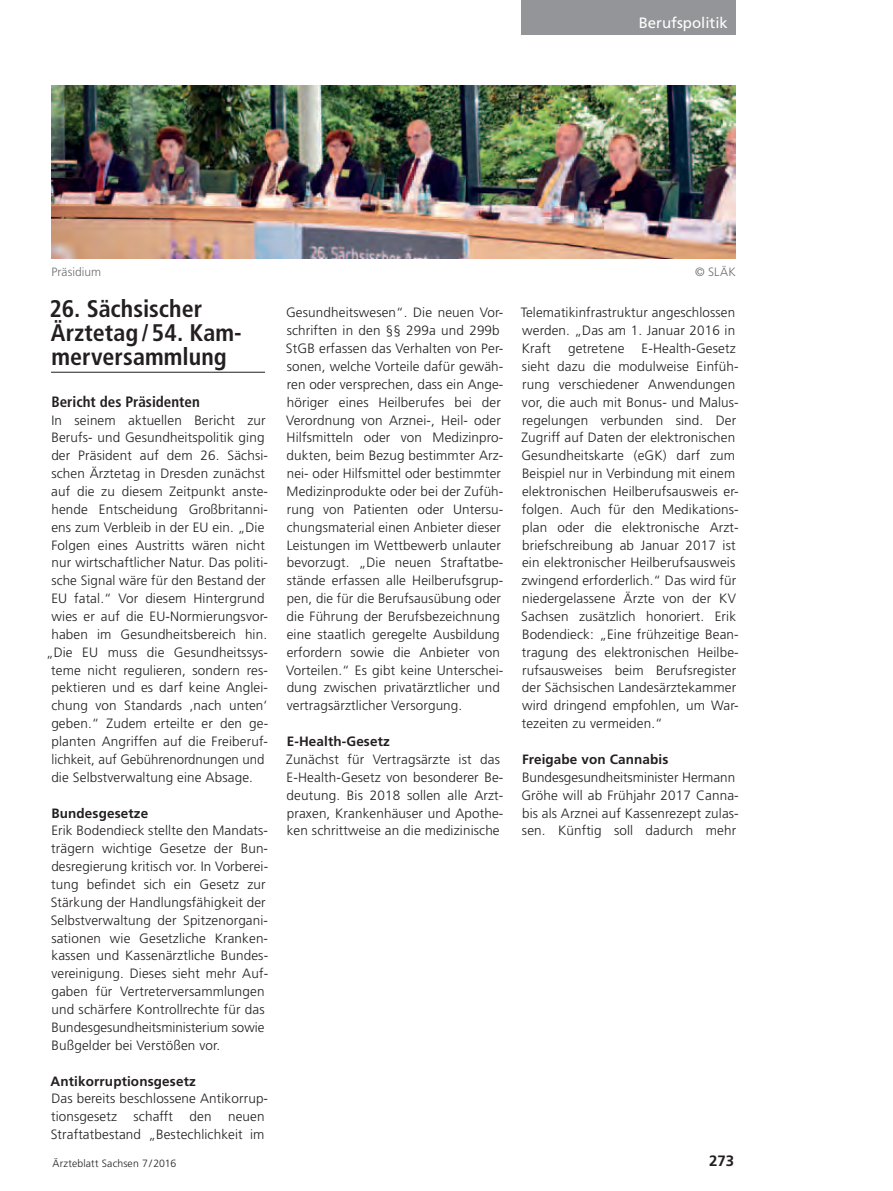
<style>
.page{position:relative;width:893px;height:1191px;background:#fff}
.page>*{position:absolute;margin:0;border:0;box-sizing:border-box;transform-origin:0 0}
.Überschrift{font:700 condensed 24px/24px "Frutiger";color:#231f20}
.Zwischenüberschrift{font:700 condensed 15px "Frutiger";color:#231f20}
.t1{font:15px "Frutiger";color:#fff}
.t2{font:700 15px "Frutiger";color:#231f20}
.Text_allgemein{font:300 13.5px/17.9px "Frutiger";letter-spacing:.01em;color:#231f20}
.Text_allgemein-2{font:700 13.5px "Frutiger";letter-spacing:.01em;color:#231f20}
.Bildunterschrift{font:300 12px "Frutiger";letter-spacing:.005em;color:#6c6d70}
.t3{font:300 10.5px "Frutiger";letter-spacing:.015em;color:#231f20}
</style>
<div class="page">
<div style="left:522px;top:0;width:214px;height:34px;background:#939598"></div>
<hr style="left:51px;top:372px;width:214px;height:1px;background:#231f20">
<img style="left:51px;top:85px;width:685px;height:173px">
<p class="t1" style="left:639px;top:14px;width:91px">Berufspolitik</p>
<p class="Bildunterschrift" style="left:51px;top:265px;width:51px">Präsidium</p>
<p class="Bildunterschrift" style="left:695px;top:265px;width:42px">© SLÄK</p>
<p class="Überschrift" style="left:50px;top:297px;width:194px">26. Sächsischer<br>Ärztetag / 54. Kam&shy;merversammlung</p>
<p class="Zwischenüberschrift" style="left:51px;top:392px;width:150px">Bericht des Präsidenten</p>
<p class="Text_allgemein" style="left:51px;top:411px;width:216px">In seinem aktuellen Bericht zur</p>
<p class="Text_allgemein" style="left:51px;top:429px;width:215px">Berufs- und Gesundheitspolitik ging</p>
<p class="Text_allgemein" style="left:51px;top:446px;width:218px">der Präsident auf dem 26. Sächsi-</p>
<p class="Text_allgemein" style="left:51px;top:464px;width:215px">schen Ärztetag in Dresden zunächst</p>
<p class="Text_allgemein" style="left:51px;top:482px;width:218px">auf die zu diesem Zeitpunkt anste-</p>
<p class="Text_allgemein" style="left:51px;top:500px;width:218px">hende Entscheidung Großbritanni-</p>
<p class="Text_allgemein" style="left:51px;top:518px;width:214px">ens zum Verbleib in der EU ein. „Die</p>
<p class="Text_allgemein" style="left:51px;top:536px;width:215px">Folgen eines Austritts wären nicht</p>
<p class="Text_allgemein" style="left:51px;top:554px;width:218px">nur wirtschaftlicher Natur. Das politi-</p>
<p class="Text_allgemein" style="left:51px;top:571px;width:216px">sche Signal wäre für den Bestand der</p>
<p class="Text_allgemein" style="left:51px;top:589px;width:215px">EU fatal.“ Vor diesem Hintergrund</p>
<p class="Text_allgemein" style="left:52px;top:607px;width:218px">wies er auf die EU-Normierungsvor-</p>
<p class="Text_allgemein" style="left:51px;top:625px;width:217px">haben im Gesundheitsbereich hin.</p>
<p class="Text_allgemein" style="left:46px;top:643px;width:224px">„Die EU muss die Gesundheitssys-</p>
<p class="Text_allgemein" style="left:51px;top:661px;width:218px">teme nicht regulieren, sondern res-</p>
<p class="Text_allgemein" style="left:52px;top:679px;width:218px">pektieren und es darf keine Anglei-</p>
<p class="Text_allgemein" style="left:51px;top:696px;width:217px">chung von Standards ‚nach unten‘</p>
<p class="Text_allgemein" style="left:51px;top:714px;width:216px">geben.“ Zudem erteilte er den ge--</p>
<p class="Text_allgemein" style="left:52px;top:732px;width:218px">planten Angriffen auf die Freiberuf-</p>
<p class="Text_allgemein" style="left:52px;top:750px;width:214px">lichkeit, auf Gebührenordnungen und</p>
<p class="Text_allgemein" style="left:51px;top:768px;width:203px">die Selbstverwaltung eine Absage.</p>
<p class="Text_allgemein-2" style="left:51px;top:805px;width:98px">Bundesgesetze</p>
<p class="Text_allgemein" style="left:51px;top:821px;width:219px">Erik Bodendieck stellte den Mandats&shy;trägern wichtige Gesetze der Bun&shy;desregierung kritisch vor. In Vorberei&shy;tung befindet sich ein Gesetz zur Stärkung der Handlungsfähigkeit der Selbstverwaltung der Spitzenorgani&shy;sationen wie Gesetzliche Kranken&shy;kassen und Kassenärztliche Bundes&shy;vereinigung. Dieses sieht mehr Auf&shy;gaben für Vertreterversammlungen und schärfere Kontrollrechte für das Bundesgesundheitsministerium sowie Bußgelder bei Verstößen vor.</p>
<p class="Text_allgemein-2" style="left:51px;top:1072px;width:147px">Antikorruptionsgesetz</p>
<p class="Text_allgemein" style="left:51px;top:1089px;width:219px">Das bereits beschlossene Antikorrup&shy;tionsgesetz schafft den neuen<br>Straftatbestand „Bestechlichkeit im</p>
<p class="Text_allgemein" style="left:286px;top:304px;width:219px">Gesundheitswesen“. Die neuen Vor&shy;schriften in den §§ 299a und 299b StGB erfassen das Verhalten von Per&shy;sonen, welche Vorteile dafür gewäh&shy;ren oder versprechen, dass ein Ange&shy;höriger eines Heilberufes bei der Verordnung von Arznei-, Heil- oder Hilfsmitteln oder von Medizinpro&shy;dukten, beim Bezug bestimmter Arz&shy;nei- oder Hilfsmittel oder bestimmter Medizinprodukte oder bei der Zufüh&shy;rung von Patienten oder Untersu&shy;chungsmaterial einen Anbieter dieser Leistungen im Wettbewerb unlauter bevorzugt. „Die neuen Straftatbe&shy;stände erfassen alle Heilberufsgrup&shy;pen, die für die Berufsausübung oder die Führung der Berufsbezeichnung eine staatlich geregelte Ausbildung erfordern sowie die Anbieter von Vorteilen.“ Es gibt keine Unterschei&shy;dung zwischen privatärztlicher und vertragsärztlicher Versorgung.</p>
<p class="Text_allgemein-2" style="left:287px;top:733px;width:105px">E-Health-Gesetz</p>
<p class="Text_allgemein" style="left:286px;top:750px;width:219px">Zunächst für Vertragsärzte ist das E-Health-Gesetz von besonderer Be-- deutung. Bis 2018 sollen alle Arzt&shy;praxen, Krankenhäuser und Apothe&shy;ken schrittweise an die medizinische</p>
<p class="Text_allgemein" style="left:521px;top:304px;width:216px;text-align:justify">Telematikinfrastruktur angeschlossen werden. „Das am 1. Januar 2016 in Kraft</p>
<p class="Text_allgemein" style="left:521px;top:339px;width:219px;text-indent:120px">E-Health-Gesetz sieht dazu die modulweise Einfüh&shy;rung verschiedener Anwendungen vor, die auch mit Bonus- und Malus&shy;regelungen verbunden sind. Der Zugriff auf Daten der elektronischen Gesundheitskarte (eGK) darf zum Beispiel nur in Verbindung mit einem elektronischen Heilberufsausweis er-- folgen. Auch für den Medikations&shy;plan oder die elektronische Arzt&shy;briefschreibung ab Januar 2017 ist ein elektronischer Heilberufsausweis zwingend erforderlich.“ Das wird für niedergelassene Ärzte von der KV Sachsen zusätzlich honoriert. Erik Bodendieck: „Eine frühzeitige Bean&shy;tragung des elektronischen Heilbe&shy;rufsausweises beim Berufsregister der Sächsischen Landesärztekammer wird dringend empfohlen, um War&shy;tezeiten zu vermeiden.“</p>
<p class="Text_allgemein-2" style="left:522px;top:751px;width:148px">Freigabe von Cannabis</p>
<p class="Text_allgemein" style="left:521px;top:768px;width:219px">Bundesgesundheitsminister Hermann Gröhe will ab Frühjahr 2017 Canna&shy;bis als Arznei auf Kassenrezept zulas&shy;sen. Künftig soll dadurch mehr</p>
<p class="Text_allgemein" style="left:568px;top:339px;width:58px">getretene</p>
<p class="t3" style="left:53px;top:1157px;width:125px">Ärzteblatt Sachsen 7/2016</p>
<p class="t2" style="left:709px;top:1151px;width:27px">273</p>
</div>
